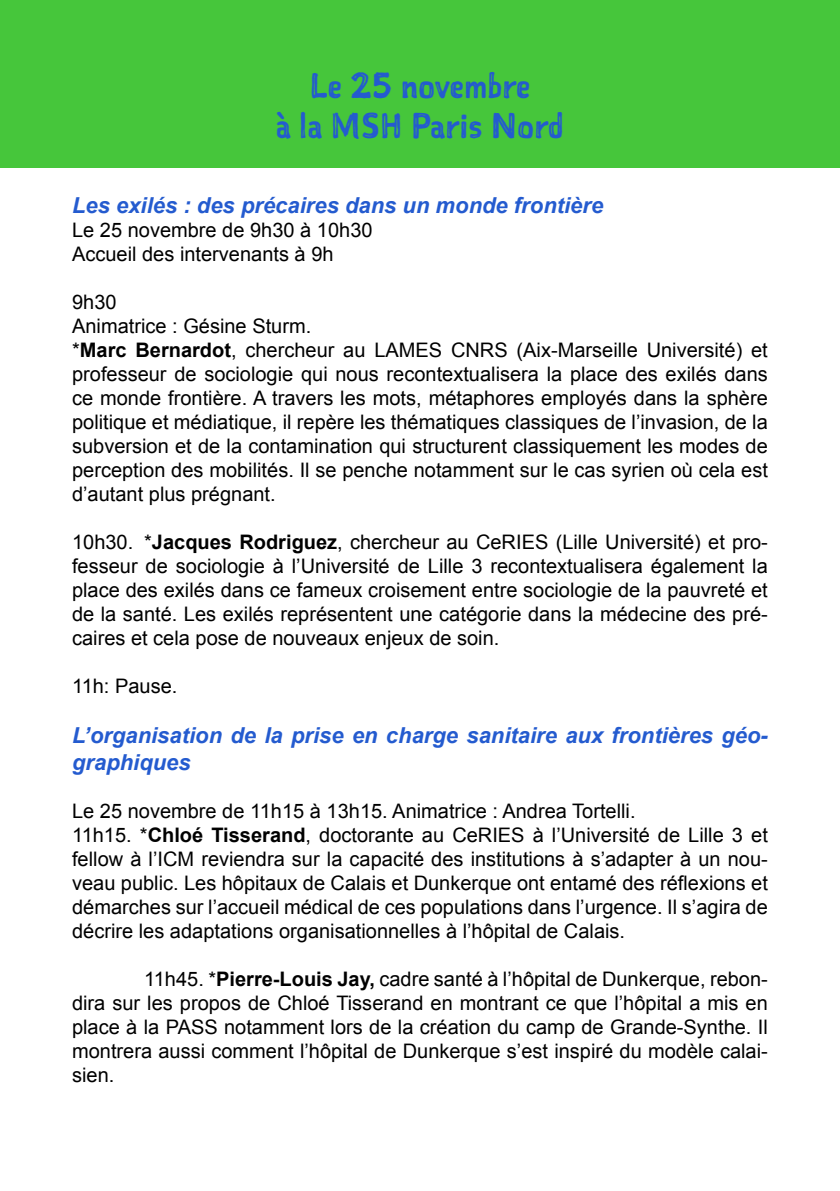
<style>
.page{position:relative;width:840px;height:1191px;background:#fff}
.page>*{position:absolute;margin:0;border:0;box-sizing:border-box;transform-origin:0 0}
.t1{font:34px/40.8px "Sketchnote Square";color:#245bcf;text-align:center}
.t2{font:italic 700 22px/26.4px "Arial";color:#245bcf}
.t3{font:20px/24px "Arial";color:#000}
.s1{font-weight:700}
</style>
<div class="page">
<div style="left:0;top:0;width:839px;height:167px;background:#46c63b"></div>
<h1 class="t1" style="left:276px;top:64px;width:289px">Le 25 novembre<br>à la MSH Paris Nord</h1>
<p class="t2" style="left:72px;top:192px;width:532px">Les exilés : des précaires dans un monde frontière</p>
<p class="t3" style="left:72px;top:218px;width:302px">Le 25 novembre de 9h30 à 10h30<br>Accueil des intervenants à 9h</p>
<p class="t3" style="left:72px;top:290px;width:697px">9h30<br>Animatrice : Gésine Sturm.<br>*<span class="s1">Marc Bernardot</span>, chercheur au LAMES CNRS (Aix-Marseille Université) et professeur de sociologie qui nous recontextualisera la place des exilés dans ce monde frontière. A travers les mots, métaphores employés dans la sphère politique et médiatique, il repère les thématiques classiques de l’invasion, de la subversion et de la contamination qui structurent classiquement les modes de perception des mobilités. Il se penche notamment sur le cas syrien où cela est d’autant plus prégnant.</p>
<p class="t3" style="left:72px;top:530px;width:697px;text-align:justify">10h30. *<span class="s1">Jacques Rodriguez</span>, chercheur au CeRIES (Lille Université) et pro&shy;fesseur de sociologie à l’Université de Lille 3 recontextualisera également la place des exilés dans ce fameux croisement entre sociologie de la pauvreté et de la santé. Les exilés représentent une catégorie dans la médecine des pré&shy;caires et cela pose de nouveaux enjeux de soin.</p>
<p class="t3" style="left:72px;top:674px;width:107px">11h: Pause.</p>
<p class="t2" style="left:72px;top:723px;width:697px">L’organisation de la prise en charge sanitaire aux frontières géo&shy;graphiques</p>
<p class="t3" style="left:72px;top:799px;width:697px">Le 25 novembre de 11h15 à 13h15. Animatrice : Andrea Tortelli.<br>11h15. *<span class="s1">Chloé Tisserand</span>, doctorante au CeRIES à l’Université de Lille 3 et fellow à l’ICM reviendra sur la capacité des institutions à s’adapter à un nou&shy;veau public. Les hôpitaux de Calais et Dunkerque ont entamé des réflexions et démarches sur l’accueil médical de ces populations dans l’urgence. Il s’agira de décrire les adaptations organisationnelles à l’hôpital de Calais.</p>
<p class="t3" style="left:72px;top:967px;width:697px;text-align:justify;text-indent:72px">11h45. *<span class="s1">Pierre-Louis Jay,</span> cadre santé à l’hôpital de Dunkerque, rebon&shy;dira sur les propos de Chloé Tisserand en montrant ce que l’hôpital a mis en place à la PASS notamment lors de la création du camp de Grande-Synthe. Il montrera aussi comment l’hôpital de Dunkerque s’est inspiré du modèle calai&shy;sien.</p>
</div>
